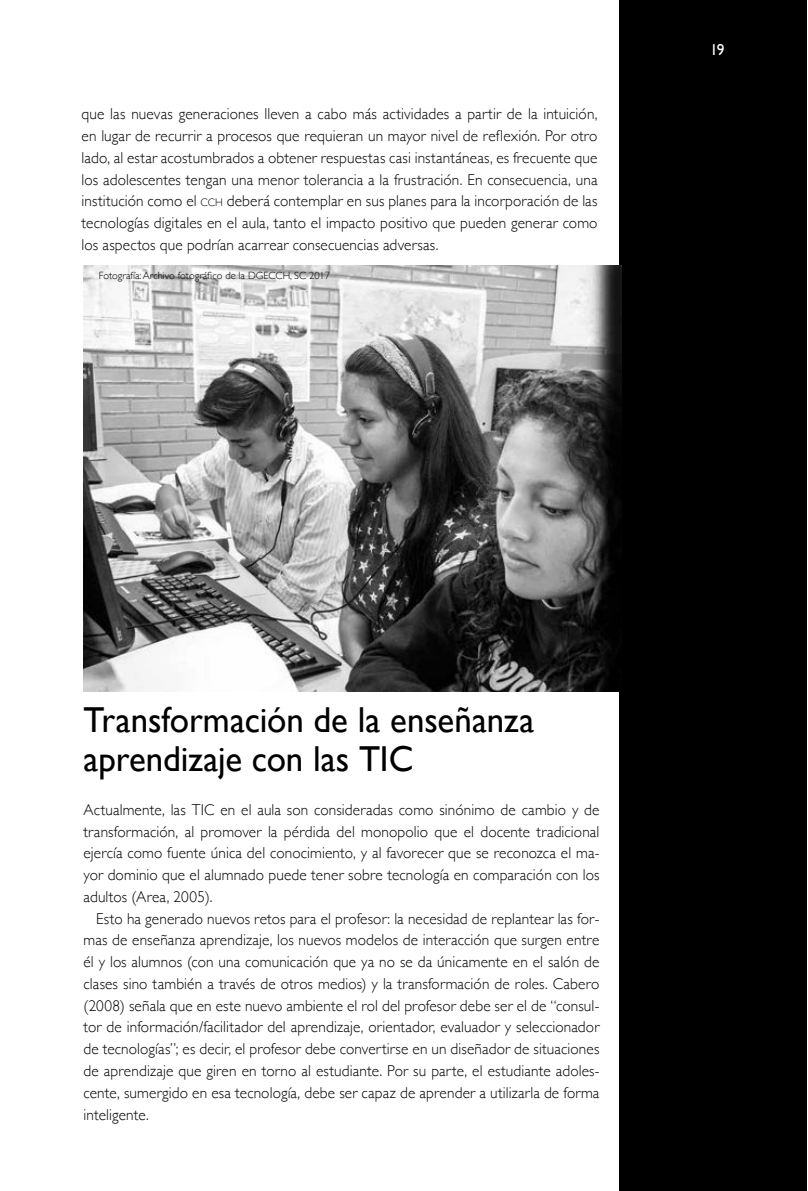
<style>
.page{position:relative;width:808px;height:1191px;background:#fff}
.page>*{position:absolute;margin:0;border:0;box-sizing:border-box;transform-origin:0 0}
.t1{font:36px/39px "Gill Sans";color:#000}
.t2{font:300 15.75px/21.8px "Gill Sans";letter-spacing:.01em;color:#000;text-align:justify}
.t3{font:15.75px "Gill Sans";color:#fff}
.t4{font:300 10.5px "Gill Sans";color:#000}
.s1{font-size:10.95px}
</style>
<div class="page">
<div style="left:619px;top:0;width:187px;height:1191px;background:#000"></div>
<img style="left:83px;top:266px;width:538px;height:425px">
<p class="t2" style="left:82px;top:103px;width:517px">que las nuevas generaciones lleven a cabo más actividades a partir de la intuición, en lugar de recurrir a procesos que requieran un mayor nivel de reflexión. Por otro lado, al estar acostumbrados a obtener respuestas casi instantáneas, es frecuente que los adolescentes tengan una menor tolerancia a la frustración. En consecuencia, una institución como el <span class="s1">cch</span> deberá contemplar en sus planes para la incorporación de las tecnologías digitales en el aula, tanto el impacto positivo que pueden generar como los aspectos que podrían acarrear consecuencias adversas.</p>
<p class="t4" style="left:99px;top:267px;width:233px">Fotografía: Archivo fotográfico de la DGECCH, SC 2017</p>
<p class="t3" style="left:710px;top:41px;width:16px">19</p>
<p class="t1" style="left:83px;top:700px;width:452px">Transformación de la enseñanza aprendizaje con las TIC</p>
<p class="t2" style="left:83px;top:798px;width:517px">Actualmente, las TIC en el aula son consideradas como sinónimo de cambio y de</p>
<p class="t2" style="left:83px;top:820px;width:517px">transformación, al promover la pérdida del monopolio que el docente tradicional</p>
<p class="t2" style="left:83px;top:841px;width:517px">ejercía como fuente única del conocimiento, y al favorecer que se reconozca el ma-</p>
<p class="t2" style="left:83px;top:863px;width:517px">yor dominio que el alumnado puede tener sobre tecnología en comparación con los</p>
<p class="t2" style="left:83px;top:885px;width:131px">adultos (Area, 2005).</p>
<p class="t2" style="left:96px;top:907px;width:505px">Esto ha generado nuevos retos para el profesor: la necesidad de replantear las for-</p>
<p class="t2" style="left:83px;top:928px;width:517px">mas de enseñanza aprendizaje, los nuevos modelos de interacción que surgen entre</p>
<p class="t2" style="left:83px;top:950px;width:517px">él y los alumnos (con una comunicación que ya no se da únicamente en el salón de</p>
<p class="t2" style="left:83px;top:972px;width:517px">clases sino también a través de otros medios) y la transformación de roles. Cabero</p>
<p class="t2" style="left:83px;top:994px;width:517px">(2008) señala que en este nuevo ambiente el rol del profesor debe ser el de “consul-</p>
<p class="t2" style="left:83px;top:1015px;width:517px">tor de información/facilitador del aprendizaje, orientador, evaluador y seleccionador</p>
<p class="t2" style="left:83px;top:1037px;width:517px">de tecnologías”; es decir, el profesor debe convertirse en un diseñador de situaciones</p>
<p class="t2" style="left:83px;top:1059px;width:517px">de aprendizaje que giren en torno al estudiante. Por su parte, el estudiante adoles-</p>
<p class="t2" style="left:83px;top:1081px;width:517px">cente, sumergido en esa tecnología, debe ser capaz de aprender a utilizarla de forma</p>
<p class="t2" style="left:83px;top:1102px;width:67px">inteligente.</p>
</div>
